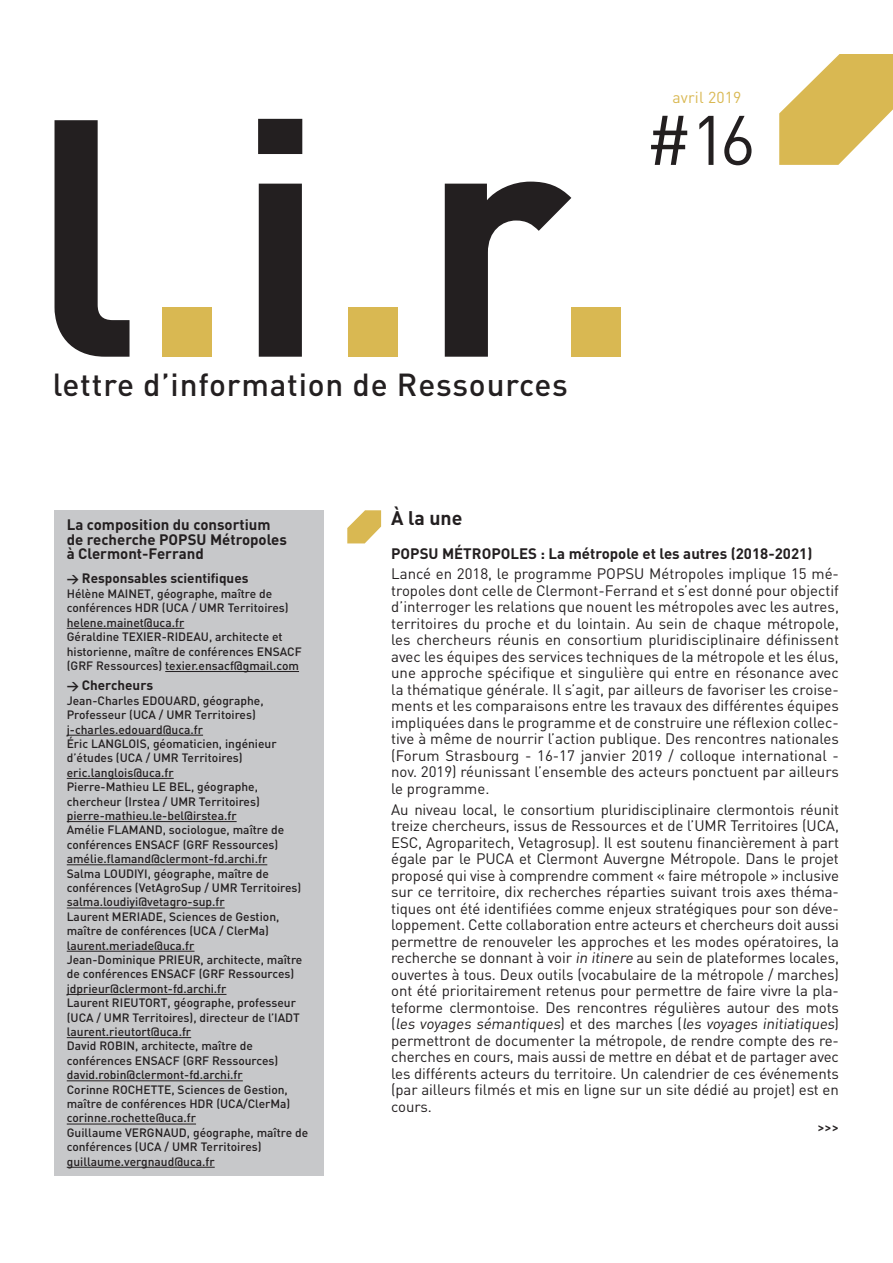
<style>
.page{position:relative;width:893px;height:1263px;background:#fff}
.page>*{position:absolute;margin:0;border:0;box-sizing:border-box;transform-origin:0 0}
.t1{font:700 332.1px "DIN Pro";color:#231f20}
.t2{font:68.85px "DIN Pro";color:#231f20}
.t3{font:500 31.5px "DIN Pro";letter-spacing:.025em;color:#231f20}
.t4{font:700 19.5px "DIN Pro";color:#231f20}
.t5{font:15.75px "DIN Pro";letter-spacing:.01em;color:#d9b852}
.t6{font:15px/16.5px "DIN Pro";letter-spacing:-.01em;color:#231f20;text-align:justify}
.t7{font:700 15px/14.2px "DIN Pro";color:#231f20}
.t8{font:700 13.5px "DIN Pro";color:#231f20}
.t9{font:500 13.5px "DIN Pro";color:#231f20}
.t10{font:500 12px/14.4px "DIN Pro";color:#231f20}
.s1{color:#d9b852}
.s2{font-size:12px}
</style>
<div class="page">
<svg style="left:779px;top:54px;width:114px;height:111px"></svg>
<div style="left:54px;top:510px;width:269px;height:666px;background:#c7c8ca"></div>
<hr style="left:67px;top:628px;width:117px;height:1px;background:#231f20">
<hr style="left:165px;top:671px;width:134px;height:1px;background:#231f20">
<hr style="left:67px;top:735px;width:136px;height:1px;background:#231f20">
<hr style="left:67px;top:778px;width:107px;height:1px;background:#231f20">
<hr style="left:67px;top:821px;width:170px;height:1px;background:#231f20">
<hr style="left:67px;top:864px;width:200px;height:1px;background:#231f20">
<hr style="left:67px;top:908px;width:158px;height:1px;background:#231f20">
<hr style="left:67px;top:951px;width:127px;height:1px;background:#231f20">
<hr style="left:67px;top:994px;width:159px;height:1px;background:#231f20">
<hr style="left:67px;top:1037px;width:124px;height:1px;background:#231f20">
<hr style="left:67px;top:1080px;width:176px;height:1px;background:#231f20">
<hr style="left:67px;top:1124px;width:129px;height:1px;background:#231f20">
<hr style="left:67px;top:1167px;width:148px;height:1px;background:#231f20">
<svg style="left:347px;top:510px;width:34px;height:33px"></svg>
<p class="t5" style="left:672px;top:87px;width:70px">avril 2019</p>
<h1 class="t1" style="left:32px;top:11px;width:613px">l<span class="s1">.</span>i<span class="s1">.</span>r<span class="s1">.</span></h1>
<h2 class="t2" style="left:646px;top:93px;width:112px">#16</h2>
<h3 class="t3" style="left:53px;top:363px;width:517px">lettre d’information de Ressources</h3>
<p class="t7" style="left:67px;top:517px;width:222px">La composition du consortium de recherche POPSU Métropoles à Clermont-Ferrand</p>
<p class="t8" style="left:67px;top:569px;width:183px"><span class="s2">→</span> Responsables scientifiques</p>
<p class="t10" style="left:67px;top:586px;width:236px">Hélène MAINET, géographe, maître de conférences HDR (UCA / UMR Territoires) helene.mainet@uca.fr<br>Géraldine TEXIER-RIDEAU, architecte et historienne, maître de conférences ENSACF (GRF Ressources) texier.ensacf@gmail.com</p>
<p class="t8" style="left:67px;top:676px;width:88px"><span class="s2">→</span> Chercheurs</p>
<p class="t10" style="left:67px;top:693px;width:243px">Jean-Charles EDOUARD, géographe, Professeur (UCA / UMR Territoires) j-charles.edouard@uca.fr<br>Éric LANGLOIS, géomaticien, ingénieur d’études (UCA / UMR Territoires) eric.langlois@uca.fr<br>Pierre-Mathieu LE BEL, géographe, chercheur (Irstea / UMR Territoires) pierre-mathieu.le-bel@irstea.fr<br>Amélie FLAMAND, sociologue, maître de conférences ENSACF (GRF Ressources) amélie.flamand@clermont-fd.archi.fr<br>Salma LOUDIYI, géographe, maître de conférences (VetAgroSup / UMR Territoires) salma.loudiyi@vetagro-sup.fr<br>Laurent MERIADE, Sciences de Gestion, maître de conférences (UCA / ClerMa) laurent.meriade@uca.fr<br>Jean-Dominique PRIEUR, architecte, maître de conférences ENSACF (GRF Ressources) jdprieur@clermont-fd.archi.fr<br>Laurent RIEUTORT, géographe, professeur (UCA / UMR Territoires), directeur de l’IADT laurent.rieutort@uca.fr<br>David ROBIN, architecte, maître de conférences ENSACF (GRF Ressources) david.robin@clermont-fd.archi.fr<br>Corinne ROCHETTE, Sciences de Gestion, maître de conférences HDR (UCA/ClerMa) corinne.rochette@uca.fr<br>Guillaume VERGNAUD, géographe, maître de conférences (UCA / UMR Territoires) guillaume.vergnaud@uca.fr</p>
<h3 class="t4" style="left:391px;top:505px;width:73px">À la une</h3>
<p class="t7" style="left:391px;top:545px;width:423px">POPSU MÉTROPOLES : La métropole et les autres (2018-2021)</p>
<p class="t6" style="left:391px;top:565px;width:449px">Lancé en 2018, le programme POPSU Métropoles implique 15 mé&shy;tropoles dont celle de Clermont-Ferrand et s’est donné pour objectif d’interroger les relations que nouent les métropoles avec les autres, territoires du proche et du lointain. Au sein de chaque métropole, les chercheurs réunis en consortium pluridisciplinaire définissent avec les équipes des services techniques de la métropole et les élus, une approche spécifique et singulière qui entre en résonance avec la thématique générale. Il s’agit, par ailleurs de favoriser les croise&shy;ments et les comparaisons entre les travaux des différentes équipes impliquées dans le programme et de construire une réflexion collec&shy;tive à même de nourrir l’action publique. Des rencontres nationales (Forum Strasbourg - 16-17 janvier 2019 / colloque international - nov. 2019) réunissant l’ensemble des acteurs ponctuent par ailleurs le programme.</p>
<p class="t6" style="left:391px;top:800px;width:449px">Au niveau local, le consortium pluridisciplinaire clermontois réunit treize chercheurs, issus de Ressources et de l’UMR Territoires (UCA, ESC, Agroparitech, Vetagrosup). Il est soutenu financièrement à part égale par le PUCA et Clermont Auvergne Métropole. Dans le projet proposé qui vise à comprendre comment « faire métropole » inclusive sur ce territoire, dix recherches réparties suivant trois axes théma&shy;tiques ont été identifiées comme enjeux stratégiques pour son déve&shy;loppement. Cette collaboration entre acteurs et chercheurs doit aussi permettre de renouveler les approches et les modes opératoires, la recherche se donnant à voir in itinere au sein de plateformes locales, ouvertes à tous. Deux outils (vocabulaire de la métropole / marches) ont été prioritairement retenus pour permettre de faire vivre la pla&shy;teforme clermontoise. Des rencontres régulières autour des mots ( les voyages sémantiques) e t d e s m a rc h e s ( les voyages initiatiques) permettront de documenter la métropole, de rendre compte des re&shy;cherches en cours, mais aussi de mettre en débat et de partager avec les différents acteurs du territoire. Un calendrier de ces événements (par ailleurs filmés et mis en ligne sur un site dédié au projet) est en cours.</p>
<p class="t9" style="left:817px;top:1118px;width:23px">&gt;&gt;&gt;</p>
</div>
